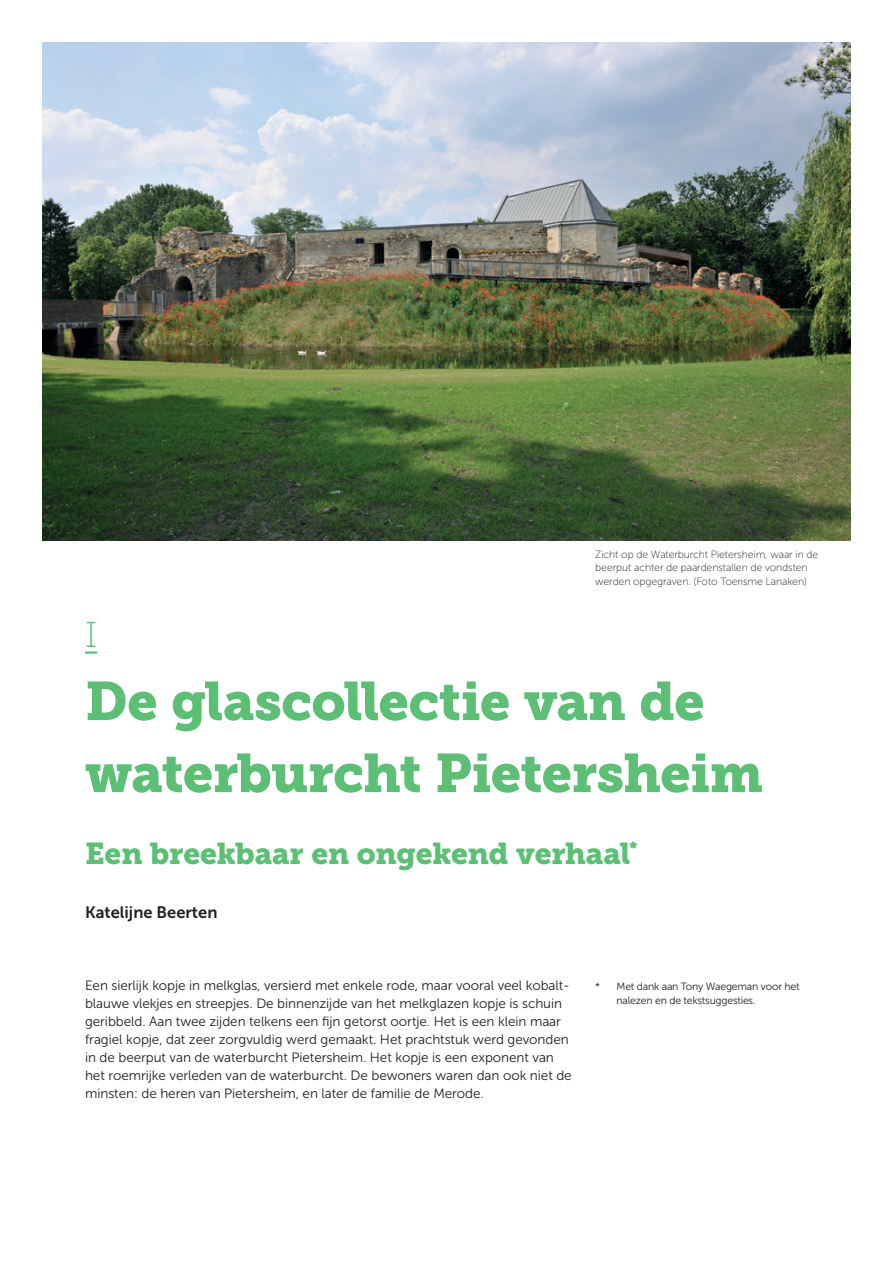
<style>
.page{position:relative;width:893px;height:1263px;background:#fff}
.page>*{position:absolute;margin:0;border:0;box-sizing:border-box;transform-origin:0 0}
.t1{font:54px/72px "Museo Slab 900";letter-spacing:-.015em;color:#5dbf75}
.t2{font:36px "Museo Slab 100";color:#5dbf75}
.t3{font:30px "Museo Slab 900";letter-spacing:-.005em;color:#5dbf75}
.t4{font:16.5px "Museo Sans 700";color:#231f20}
.t5{font:13.5px/18px "Museo Sans 300";letter-spacing:-.005em;color:#231f20}
.t6{font:10.5px/13.5px "Museo Sans 100";letter-spacing:-.01em;color:#231f20}
.t7{font:10.5px/13.5px "Museo Sans 300";letter-spacing:-.02em;color:#231f20}
</style>
<div class="page">
<img style="left:43px;top:43px;width:807px;height:497px">
<svg style="left:85px;top:651px;width:12px;height:3px"></svg>
<h2 class="t2" style="left:85px;top:615px;width:14px">I</h2>
<p class="t6" style="left:595px;top:548px;width:225px">Zicht op de Waterburcht Pietersheim, waar in de beerput achter de paardenstallen de vondsten werden opgegraven. (Foto Toerisme Lanaken)</p>
<h1 class="t1" style="left:85px;top:666px;width:680px">De glascollectie van de waterburcht Pietersheim</h1>
<h3 class="t3" style="left:85px;top:836px;width:554px">Een breekbaar en ongekend verhaal<sup>*</sup></h3>
<p class="t4" style="left:85px;top:903px;width:134px">Katelijne Beerten</p>
<p class="t5" style="left:85px;top:976px;width:488px">Een sierlijk kopje in melkglas, versierd met enkele rode, maar vooral veel kobalt&shy;blauwe vlekjes en streepjes. De binnenzijde van het melkglazen kopje is schuin geribbeld. Aan twee zijden telkens een fijn getorst oortje. Het is een klein maar fragiel kopje, dat zeer zorgvuldig werd gemaakt. Het prachtstuk werd gevonden in de beerput van de waterburcht Pietersheim. Het kopje is een exponent van het roemrijke verleden van de waterburcht. De bewoners waren dan ook niet de minsten: de heren van Pietersheim, en later de familie de Merode.</p>
<p class="t7" style="left:617px;top:980px;width:185px;text-indent:-21px">* Met dank aan Tony Waegeman voor het nalezen en de tekstsuggesties.</p>
</div>
